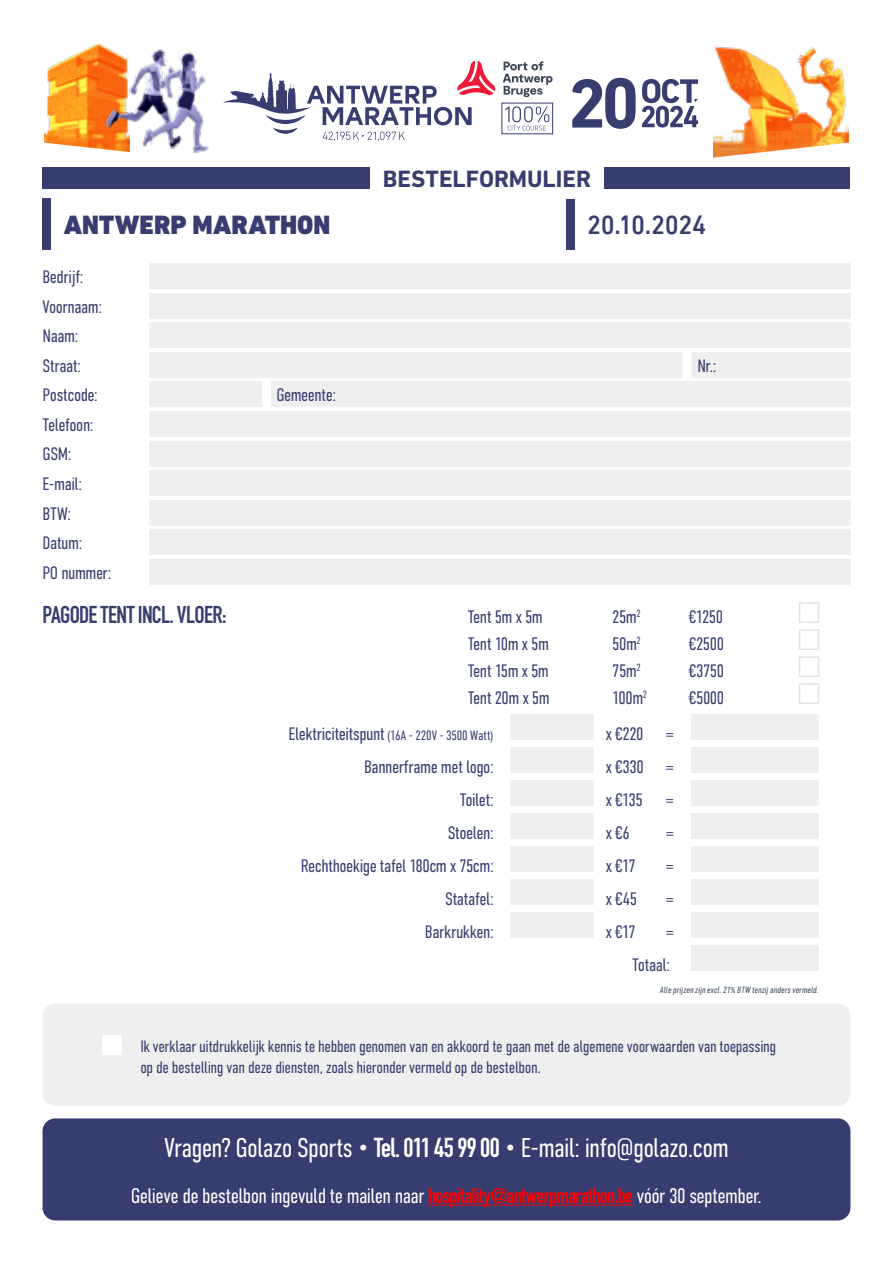
<style>
.page{position:relative;width:893px;height:1263px;background:#fff}
.page>*{position:absolute;margin:0;border:0;box-sizing:border-box;transform-origin:0 0}
.t1{font:300 27px "DIN Condensed";letter-spacing:-.03em;color:#fff}
.t2{font:900 27px "DIN Next LT Pro";letter-spacing:.005em;color:#383d70;scale:.96 1}
.t3{font:500 27px "DIN Next LT Pro";letter-spacing:-.02em;color:#383d70;scale:.95 1}
.t4{font:700 24px "DIN Condensed";letter-spacing:-.03em;color:#383d70}
.t5{font:700 24px "DIN Next LT Pro";color:#383d70}
.t6{font:300 21px "DIN Condensed";letter-spacing:-.03em;color:#fff}
.t7{font:300 18px/29.5px "DIN Condensed";letter-spacing:-.03em;color:#383d70}
.t8{font:300 16.5px/21px "DIN Condensed";letter-spacing:-.025em;color:#383d70}
.t9{font:300 13.5px "DIN Condensed";letter-spacing:-.01em;color:#383d70}
.t10{font:italic 300 9px "DIN Condensed";color:#3c4857}
.s1{font-size:18px}
.s2{font-weight:700}
.s3{font-weight:700;color:#f00}
</style>
<div class="page">
<div style="left:43px;top:1118px;width:807px;height:102px;background:#383d70;border-radius:13px"></div>
<div style="left:149px;top:293px;width:701px;height:26px;background:#efeff0"></div>
<div style="left:149px;top:323px;width:701px;height:25px;background:#efeff0"></div>
<div style="left:149px;top:352px;width:701px;height:26px;background:#efeff0"></div>
<div style="left:149px;top:411px;width:701px;height:26px;background:#efeff0"></div>
<div style="left:149px;top:441px;width:701px;height:25px;background:#efeff0"></div>
<div style="left:149px;top:470px;width:701px;height:26px;background:#efeff0"></div>
<div style="left:149px;top:500px;width:701px;height:25px;background:#efeff0"></div>
<div style="left:149px;top:529px;width:701px;height:26px;background:#efeff0"></div>
<div style="left:149px;top:559px;width:701px;height:25px;background:#efeff0"></div>
<div style="left:799px;top:602px;width:20px;height:21px;background:#fff;border:2px solid #e2e3e4"></div>
<div style="left:799px;top:629px;width:20px;height:21px;background:#fff;border:2px solid #e2e3e4"></div>
<div style="left:799px;top:656px;width:20px;height:21px;background:#fff;border:2px solid #e2e3e4"></div>
<div style="left:799px;top:683px;width:20px;height:21px;background:#fff;border:2px solid #e2e3e4"></div>
<div style="left:510px;top:714px;width:84px;height:26px;background:#efeff0"></div>
<div style="left:691px;top:714px;width:128px;height:26px;background:#efeff0"></div>
<div style="left:510px;top:747px;width:84px;height:26px;background:#efeff0"></div>
<div style="left:691px;top:747px;width:128px;height:26px;background:#efeff0"></div>
<div style="left:510px;top:780px;width:84px;height:26px;background:#efeff0"></div>
<div style="left:691px;top:780px;width:128px;height:26px;background:#efeff0"></div>
<div style="left:510px;top:813px;width:84px;height:26px;background:#efeff0"></div>
<div style="left:691px;top:813px;width:128px;height:26px;background:#efeff0"></div>
<div style="left:510px;top:846px;width:84px;height:26px;background:#efeff0"></div>
<div style="left:691px;top:846px;width:128px;height:26px;background:#efeff0"></div>
<div style="left:510px;top:879px;width:84px;height:26px;background:#efeff0"></div>
<div style="left:691px;top:879px;width:128px;height:26px;background:#efeff0"></div>
<div style="left:510px;top:912px;width:84px;height:26px;background:#efeff0"></div>
<div style="left:691px;top:912px;width:128px;height:26px;background:#efeff0"></div>
<div style="left:691px;top:945px;width:128px;height:26px;background:#efeff0"></div>
<div style="left:149px;top:264px;width:701px;height:25px;background:#efeff0"></div>
<div style="left:149px;top:382px;width:701px;height:25px;background:#efeff0"></div>
<div style="left:682px;top:349px;width:9px;height:32px;background:#fff"></div>
<div style="left:262px;top:378px;width:9px;height:32px;background:#fff"></div>
<div style="left:43px;top:1003px;width:807px;height:103px;background:#efeff0;border-radius:13px"></div>
<div style="left:102px;top:1035px;width:19px;height:19px;background:#fff"></div>
<div style="left:566px;top:199px;width:8px;height:51px;background:#383d70"></div>
<div style="left:43px;top:199px;width:8px;height:51px;background:#383d70"></div>
<div style="left:43px;top:167px;width:807px;height:21px;background:#383d70"></div>
<div style="left:370px;top:157px;width:234px;height:41px;background:#fff"></div>
<img style="left:45px;top:45px;width:60px;height:97px">
<img style="left:713px;top:46px;width:135px;height:96px">
<svg style="left:45px;top:142px;width:85px;height:11px"></svg>
<svg style="left:713px;top:142px;width:135px;height:15px"></svg>
<img style="left:100px;top:47px;width:36px;height:104px">
<img style="left:136px;top:49px;width:73px;height:104px">
<svg style="left:223px;top:61px;width:273px;height:80px"></svg>
<svg style="left:503px;top:61px;width:50px;height:36px"></svg>
<svg style="left:505px;top:106px;width:44px;height:24px"></svg>
<svg style="left:572px;top:78px;width:64px;height:51px"></svg>
<svg style="left:642px;top:79px;width:56px;height:49px"></svg>
<hr style="left:428px;top:1204px;width:204px;height:1px;background:#f00">
<h2 class="t5" style="left:383px;top:164px;width:210px">BESTELFORMULIER</h2>
<h1 class="t2" style="left:64px;top:209px;width:279px">ANTWERP MARATHON</h1>
<h1 class="t3" style="left:587px;top:210px;width:127px">20.10.2024</h1>
<p class="t7" style="left:43px;top:262px;width:43px">Bedrijf:</p>
<p class="t7" style="left:43px;top:292px;width:61px">Voornaam:<br>Naam:<br>Straat:</p>
<p class="t7" style="left:43px;top:380px;width:57px">Postcode:</p>
<p class="t7" style="left:276px;top:380px;width:61px">Gemeente:</p>
<p class="t7" style="left:697px;top:351px;width:21px">Nr.:</p>
<p class="t7" style="left:43px;top:410px;width:71px">Telefoon:<br>GSM:<br>E-mail:<br>BTW:<br>Datum:<br>PO nummer:</p>
<h2 class="t4" style="left:43px;top:598px;width:186px">PAGODE TENT INCL. VLOER:</h2>
<p class="t7" style="left:468px;top:602px;width:77px">Tent 5m x 5m</p>
<p class="t7" style="left:612px;top:602px;width:30px">25m<sup>2</sup></p>
<p class="t7" style="left:689px;top:602px;width:36px">€1250</p>
<p class="t7" style="left:468px;top:629px;width:83px">Tent 10m x 5m</p>
<p class="t7" style="left:612px;top:629px;width:30px">50m<sup>2</sup></p>
<p class="t7" style="left:689px;top:629px;width:37px">€2500</p>
<p class="t7" style="left:468px;top:656px;width:83px">Tent 15m x 5m</p>
<p class="t7" style="left:612px;top:656px;width:30px">75m<sup>2</sup></p>
<p class="t7" style="left:689px;top:656px;width:37px">€3750</p>
<p class="t7" style="left:468px;top:683px;width:84px">Tent 20m x 5m</p>
<p class="t7" style="left:612px;top:683px;width:36px">100m<sup>2</sup></p>
<p class="t7" style="left:689px;top:683px;width:37px">€5000</p>
<p class="t9" style="left:288px;top:728px;width:207px"><span class="s1">Elektriciteitspunt</span> (16A - 220V - 3500 Watt)</p>
<p class="t7" style="left:606px;top:719px;width:70px">x €220 =</p>
<p class="t7" style="left:364px;top:752px;width:131px">Bannerframe met logo:</p>
<p class="t7" style="left:606px;top:752px;width:70px">x €330 =</p>
<p class="t7" style="left:460px;top:785px;width:36px">Toilet:</p>
<p class="t7" style="left:606px;top:785px;width:38px">x €135</p>
<p class="t7" style="left:666px;top:785px;width:10px">=</p>
<p class="t7" style="left:448px;top:818px;width:48px">Stoelen:</p>
<p class="t7" style="left:606px;top:818px;width:25px">x €6</p>
<p class="t7" style="left:666px;top:818px;width:10px">=</p>
<p class="t7" style="left:301px;top:851px;width:195px">Rechthoekige tafel 180cm x 75cm:</p>
<p class="t7" style="left:606px;top:851px;width:31px">x €17</p>
<p class="t7" style="left:666px;top:851px;width:10px">=</p>
<p class="t7" style="left:445px;top:884px;width:50px">Statafel:</p>
<p class="t7" style="left:606px;top:884px;width:33px">x €45</p>
<p class="t7" style="left:666px;top:884px;width:10px">=</p>
<p class="t7" style="left:425px;top:917px;width:70px">Barkrukken:</p>
<p class="t7" style="left:606px;top:917px;width:31px">x €17</p>
<p class="t7" style="left:632px;top:915px;width:44px;line-height:33px;text-align:right">=<br>Totaal:</p>
<p class="t10" style="left:659px;top:985px;width:162px">Alleprijzenzijnexcl.21% BTW tenzijandersvermeld.</p>
<p class="t8" style="left:140px;top:1035px;width:637px">Ik verklaar uitdrukkelijk kennis te hebben genomen van en akkoord te gaan met de algemene voorwaarden van toepassing op de bestelling van deze diensten, zoals hieronder vermeld op de bestelbon.</p>
<h1 class="t1" style="left:164px;top:1132px;width:566px">Vragen? Golazo Sports • <span class="s2">Tel. 011 45 99 00</span> • E-mail: info@golazo.com</h1>
<p class="t6" style="left:131px;top:1184px;width:633px">Gelieve de bestelbon ingevuld te mailen naar <span class="s3">hospitality@antwerpmarathon.be</span> vóór 30 september.</p>
</div>
